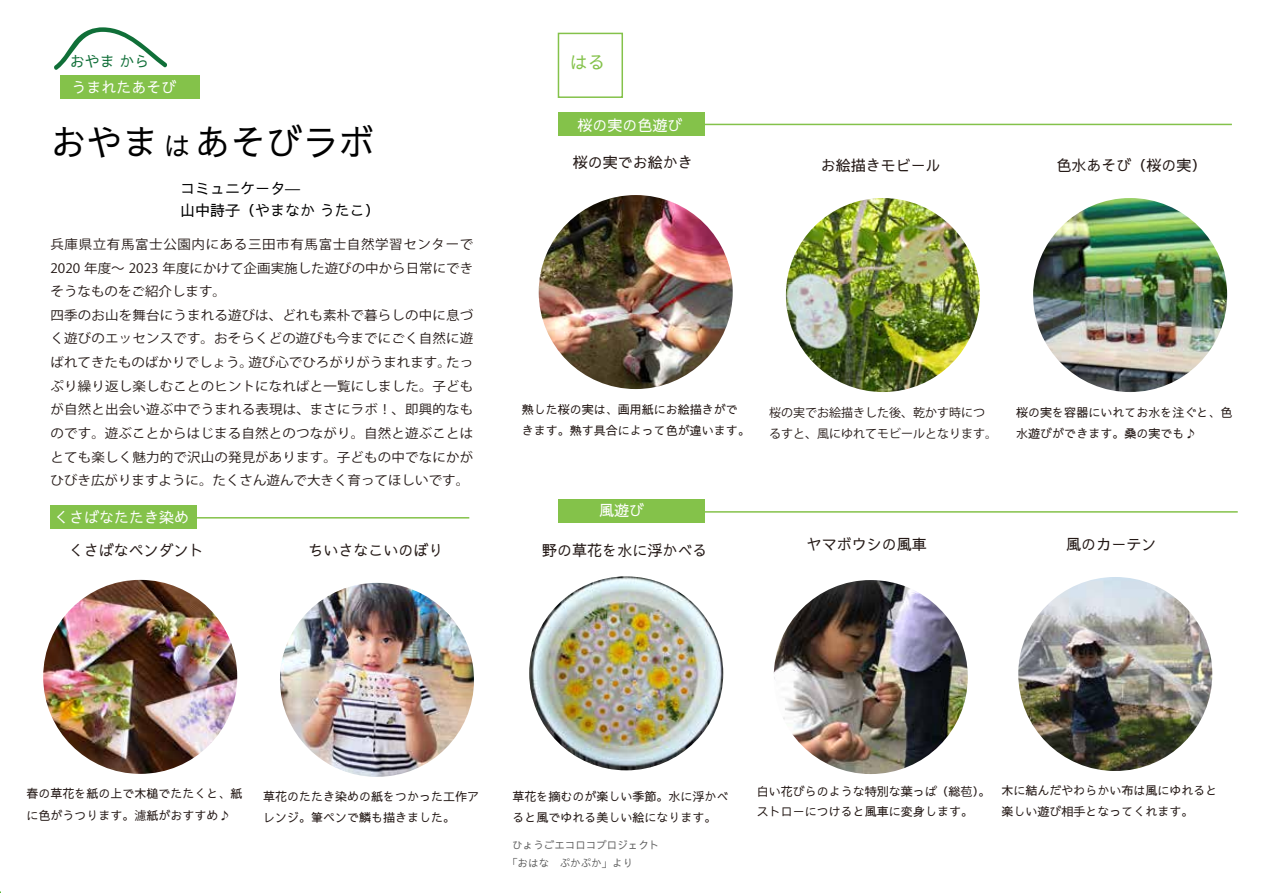
<style>
.page{position:relative;width:1263px;height:893px;background:#fff}
.page>*{position:absolute;margin:0;border:0;box-sizing:border-box;transform-origin:0 0}
.t1{font:500 36px "Sawarabi Gothic";color:#000}
.t2{font:500 27px "Sawarabi Gothic";color:#000}
.t3{font:500 18px "Sawarabi Gothic";color:#84c24a}
.t4{font:500 15px "Sawarabi Gothic";color:#231815}
.t5{font:500 15px "Sawarabi Gothic";color:#fff}
.t6{font:500 15px/22.5px "Sawarabi Gothic";color:#000}
.t7{font:500 15px "Sawarabi Gothic";color:#106f38}
.t8{font:12.9px/23.7px "Koz Go Pr 6 N";letter-spacing:.01em;color:#231815;scale:1.04 1}
.t9{font:500 12px/21px "Sawarabi Gothic";color:#231815}
.t10{font:12px/21px "Koz Go Pr 6 N";color:#231815}
.t11{font:500 10.5px/18.3px "Sawarabi Gothic";color:#606060}
.s1{font-family:"Koz Go Pr 6 N";font-weight:400}
</style>
<div class="page">
<hr style="left:698px;top:124px;width:533px;height:1px;background:#84c24a">
<img style="left:539px;top:195px;width:193px;height:194px;border-radius:97px">
<img style="left:786px;top:198px;width:194px;height:194px;border-radius:97px">
<img style="left:1033px;top:198px;width:194px;height:194px;border-radius:97px">
<img style="left:43px;top:580px;width:194px;height:194px;border-radius:97px">
<img style="left:280px;top:583px;width:194px;height:194px;border-radius:97px">
<img style="left:773px;top:580px;width:194px;height:194px;border-radius:97px">
<img style="left:1018px;top:577px;width:194px;height:194px;border-radius:97px">
<div style="left:61px;top:75px;width:139px;height:24px;background:#84c24a"></div>
<svg style="left:54px;top:27px;width:113px;height:43px"></svg>
<div style="left:558px;top:33px;width:65px;height:65px;border:2px solid #84c24a"></div>
<div style="left:558px;top:113px;width:146px;height:23px;background:#84c24a"></div>
<hr style="left:190px;top:517px;width:279px;height:1px;background:#84c24a">
<div style="left:51px;top:506px;width:146px;height:23px;background:#84c24a"></div>
<div style="left:558px;top:499px;width:146px;height:23px;background:#84c24a"></div>
<hr style="left:704px;top:511px;width:533px;height:2px;background:#84c24a">
<img style="left:529px;top:576px;width:194px;height:194px;border-radius:97px">
<p class="t7" style="left:70px;top:50px;width:81px">おやま から</p>
<p class="t5" style="left:72px;top:76px;width:107px">うまれたあそび</p>
<h1 class="t1" style="left:51px;top:117px;width:325px">おやま　あそびラボ</h1>
<h2 class="t2" style="left:164px;top:126px;width:28px">は</h2>
<p class="t6" style="left:180px;top:176px;width:201px">コミュニケータ―<br>山中詩子（やまなか うたこ）</p>
<p class="t8" style="left:51px;top:233px;width:408px">兵庫県立有馬富士公園内にある三田市有馬富士自然学習センターで2020 年度～ 2023 年度にかけて企画実施した遊びの中から日常にできそうなものをご紹介します。<br>四季のお山を舞台にうまれる遊びは、どれも素朴で暮らしの中に息づく遊びのエッセンスです。おそらくどの遊びも今までにごく自然に遊ばれてきたものばかりでしょう。遊び心でひろがりがうまれます。たっぷり繰り返し楽しむことのヒントになればと一覧にしました。子どもが自然と出会い遊ぶ中でうまれる表現は、まさにラボ！、即興的なものです。遊ぶことからはじまる自然とのつながり。自然と遊ぶことはとても楽しく魅力的で沢山の発見があります。子どもの中でなにかがひびき広がりますように。たくさん遊んで大きく育ってほしいです。</p>
<p class="t5" style="left:54px;top:507px;width:136px">くさばなたたき染め</p>
<p class="t4" style="left:69px;top:540px;width:136px">くさばなペンダント</p>
<p class="t4" style="left:308px;top:540px;width:136px">ちいさなこいのぼり</p>
<h3 class="t3" style="left:570px;top:50px;width:37px">はる</h3>
<p class="t5" style="left:577px;top:115px;width:106px">桜の実の色遊び</p>
<p class="t4" style="left:573px;top:152px;width:121px">桜の実でお絵かき</p>
<p class="t4" style="left:820px;top:155px;width:121px">お絵描きモビール</p>
<p class="t4" style="left:1056px;top:155px;width:151px">色水あそび（桜の実）</p>
<p class="t9" style="left:522px;top:398px;width:229px">熟した桜の実は、画用紙にお絵描きができます。熟す具合によって色が違います。</p>
<p class="t5" style="left:599px;top:499px;width:46px">風遊び</p>
<p class="t4" style="left:542px;top:540px;width:166px">野の草花を水に浮かべる</p>
<p class="t10" style="left:769px;top:402px;width:229px">桜の実でお絵描きした後、乾かす時につるすと、風にゆれてモビールとなります。</p>
<p class="t4" style="left:807px;top:534px;width:121px">ヤマボウシの風車</p>
<p class="t9" style="left:1016px;top:401px;width:217px">桜の実を容器にいれてお水を注ぐと、色水遊びができます。桑の実でも♪</p>
<p class="t4" style="left:1066px;top:534px;width:91px">風のカーテン</p>
<p class="t9" style="left:26px;top:783px;width:218px">春の草花を紙の上で木槌でたたくと、紙に色がうつります。<span class="s1">濾</span>紙がおすすめ♪</p>
<p class="t9" style="left:263px;top:786px;width:217px">草花のたたき染めの紙をつかった工作アレンジ。筆ペンで鱗も描きました。</p>
<p class="t9" style="left:512px;top:786px;width:217px">草花を摘むのが楽しい季節。水に浮かべると風でゆれる美しい絵になります。</p>
<p class="t11" style="left:507px;top:835px;width:154px;text-indent:5px">ひょうごエコロコプロジェクト「おはな　ぷかぷか」より</p>
<p class="t9" style="left:757px;top:780px;width:235px">白い花びらのような特別な葉っぱ（総<span class="s1">苞</span>）。ストローにつけると風車に変身します。</p>
<p class="t9" style="left:1001px;top:780px;width:217px">木に結んだやわらかい布は風にゆれると楽しい遊び相手となってくれます。</p>
</div>
